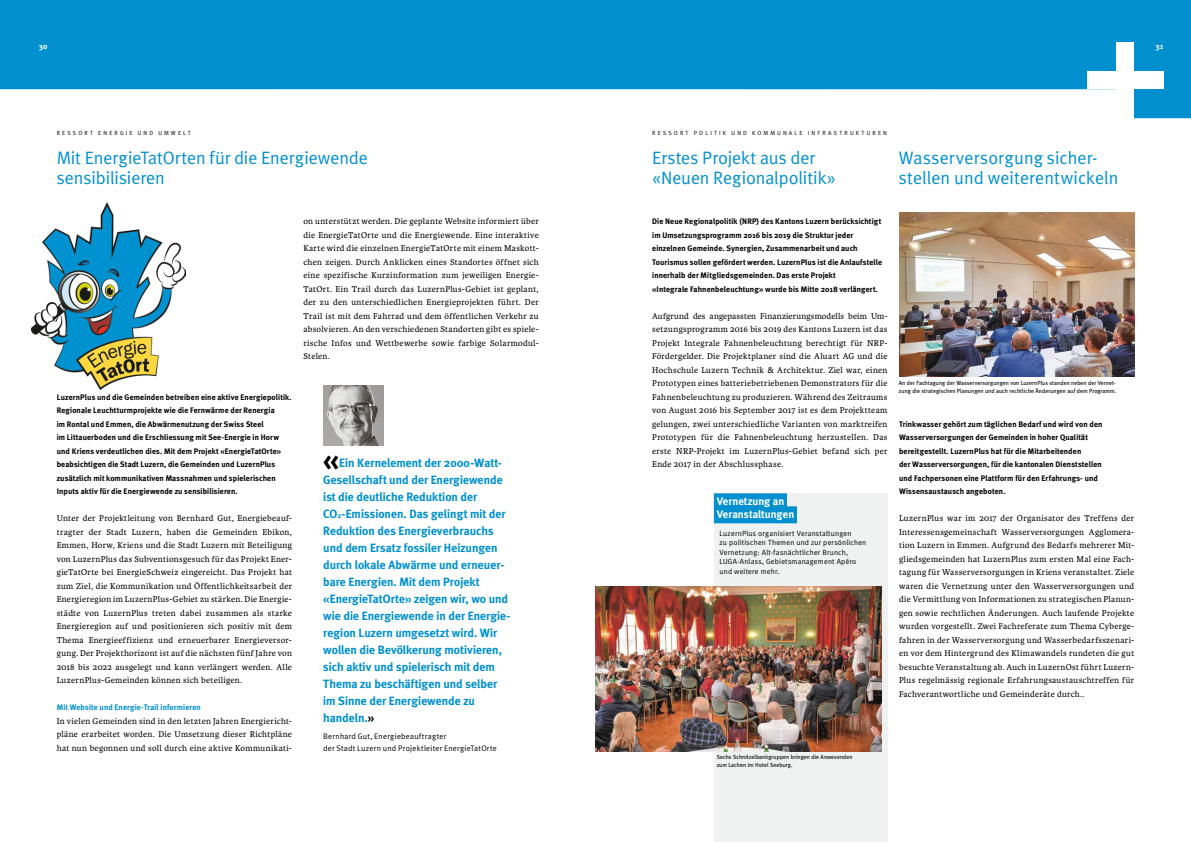
<style>
.page{position:relative;width:1191px;height:842px;background:#fff}
.page>*{position:absolute;margin:0;border:0;box-sizing:border-box;transform-origin:0 0}
.t1{font:700 30px "Meta";color:#000}
.t2{font:18px/20px "Meta";color:#0090d0}
.t3{font:700 12px/17px "Meta";color:#0090d0}
.t4{font:700 11px/13px "Meta";letter-spacing:.005em;color:#fff}
.t5{font:9px/13.5px "Karmina Basic";letter-spacing:.03em;color:#000;text-align:justify}
.t6{font:700 8px/13.5px "Meta";letter-spacing:.02em;color:#000}
.t7{font:8px/12px "Meta";letter-spacing:.03em;color:#000}
.t8{font:700 8px "Meta";letter-spacing:.02em;color:#0090d0}
.t9{font:700 8px "Meta";color:#fff}
.t10{font:7.5px/9.5px "Meta";letter-spacing:.03em;color:#000}
.t11{font:6px/8px "Meta Plus";letter-spacing:.01em;color:#000}
.t12{font:6px "Meta";letter-spacing:.355em;color:#000}
.s1{font-size:7px}
.s2{color:#000}
</style>
<div class="page">
<svg style="left:0;top:0;width:1191px;height:118px;fill:#0090d0"></svg>
<div style="left:1116px;top:42px;width:18px;height:76px;background:#fff"></div>
<div style="left:1087px;top:72px;width:76px;height:17px;background:#fff"></div>
<img style="left:899px;top:213px;width:235px;height:164px">
<div style="left:714px;top:493px;width:173px;height:349px;background:#f0f1f1"></div>
<div style="left:714px;top:493px;width:73px;height:17px;background:#0090d0"></div>
<div style="left:714px;top:506px;width:83px;height:17px;background:#0090d0"></div>
<img style="left:595px;top:586px;width:286px;height:165px">
<img style="left:324px;top:386px;width:59px;height:59px">
<img style="left:31px;top:203px;width:154px;height:186px">
<p class="t9" style="left:39px;top:41px;width:10px">30</p>
<p class="t9" style="left:1155px;top:41px;width:9px">31</p>
<p class="t12" style="left:57px;top:129px;width:136px">RESSORT ENERGIE UND UMWELT</p>
<p class="t12" style="left:652px;top:129px;width:236px">RESSORT POLITIK UND KOMMUNALE INFRASTRUKTUREN</p>
<h2 class="t2" style="left:652px;top:148px;width:185px">Erstes Projekt aus der «Neuen Regionalpolitik»</h2>
<h2 class="t2" style="left:57px;top:148px;width:313px">Mit EnergieTatOrten für die Energiewende sensibilisieren</h2>
<h2 class="t2" style="left:899px;top:148px;width:221px">Wasserversorgung sicher&shy;stellen und weiterentwickeln</h2>
<p class="t5" style="left:303px;top:215px;width:237px">on unterstützt werden. Die geplante Website informiert über die EnergieTatOrte und die Energiewende. Eine interaktive Karte wird die einzelnen EnergieTatOrte mit einem Maskott&shy;chen zeigen. Durch Anklicken eines Standortes öffnet sich eine spezifische Kurzinformation zum jeweiligen Energie-TatOrt. Ein Trail durch das LuzernPlus-Gebiet ist geplant, der zu den unterschiedlichen Energieprojekten führt. Der Trail ist mit dem Fahrrad und dem öffentlichen Verkehr zu absolvieren. An den verschiedenen Standorten gibt es spiele&shy;rische Infos und Wettbewerbe sowie farbige Solarmodul-Stelen.</p>
<p class="t6" style="left:57px;top:390px;width:236px">LuzernPlus und die Gemeinden betreiben eine aktive Energiepolitik.<br>Regionale Leuchtturmprojekte wie die Fernwärme der Renergia<br>im Rontal und Emmen, die Abwärmenutzung der Swiss Steel<br>im Littauerboden und die Erschliessung mit See-Energie in Horw und Kriens verdeutlichen dies. Mit dem Projekt «EnergieTatOrte» beabsichtigen die Stadt Luzern, die Gemeinden und LuzernPlus zusätzlich mit kommunikativen Massnahmen und spielerischen Inputs aktiv für die Energiewende zu sensibilisieren.</p>
<p class="t5" style="left:57px;top:512px;width:237px">Unter der Projektleitung von Bernhard Gut, Energiebeauf&shy;tragter der Stadt Luzern, haben die Gemeinden Ebikon, Emmen, Horw, Kriens und die Stadt Luzern mit Beteiligung von LuzernPlus das Subventionsgesuch für das Projekt Ener&shy;gieTatOrte bei EnergieSchweiz eingereicht. Das Projekt hat zum Ziel, die Kommunikation und Öffentlichkeitsarbeit der Energieregion im LuzernPlus-Gebiet zu stärken. Die Energie&shy;städte von LuzernPlus treten dabei zusammen als starke Energieregion auf und positionieren sich positiv mit dem Thema Energieeffizienz und erneuerbarer Energieversor&shy;gung. Der Projekthorizont ist auf die nächsten fünf Jahre von 2018 bis 2022 ausgelegt und kann verlängert werden. Alle LuzernPlus-Gemeinden können sich beteiligen.</p>
<p class="t8" style="left:57px;top:703px;width:146px">Mit Website und Energie-Trail informieren</p>
<p class="t5" style="left:57px;top:714px;width:237px">In vielen Gemeinden sind in den letzten Jahren Energiericht&shy;pläne erarbeitet worden. Die Umsetzung dieser Richtpläne hat nun begonnen und soll durch eine aktive Kommunikati-</p>
<h1 class="t1" style="left:323px;top:442px;width:18px">«</h1>
<p class="t3" style="left:323px;top:454px;width:189px;text-indent:16px">Ein Kernelement der 2000-Watt-<br>Gesellschaft und der Energiewende ist die deutliche Reduktion der<br>CO<span class="s1">2</span>-Emissionen. Das gelingt mit der<br>Reduktion des Energieverbrauchs und dem Ersatz fossiler Heizungen durch lokale Abwärme und erneuer&shy;bare Energien. Mit dem Projekt «EnergieTatOrte» zeigen wir, wo und wie die Energiewende in der Energie&shy;region Luzern umgesetzt wird. Wir wollen die Bevölkerung motivieren, sich aktiv und spielerisch mit dem<br>Thema zu beschäftigen und selber im Sinne der Energiewende zu handeln.<span class="s2">»</span></p>
<p class="t7" style="left:323px;top:730px;width:175px">Bernhard Gut, Energiebeauftragter<br>der Stadt Luzern und Projektleiter EnergieTatOrte</p>
<p class="t6" style="left:652px;top:215px;width:231px">Die Neue Regionalpolitik (NRP) des Kantons Luzern berücksichtigt im Umsetzungsprogramm 2016 bis 2019 die Struktur jeder einzelnen Gemeinde. Synergien, Zusammenarbeit und auch Tourismus sollen gefördert werden. LuzernPlus ist die Anlaufstelle innerhalb der Mitgliedsgemeinden. Das erste Projekt<br>«Integrale Fahnenbeleuchtung» wurde bis Mitte 2018 verlängert.</p>
<p class="t5" style="left:652px;top:309px;width:237px">Aufgrund des angepassten Finanzierungsmodells beim Um&shy;setzungsprogramm 2016 bis 2019 des Kantons Luzern ist das Projekt Integrale Fahnenbeleuchtung berechtigt für NRP-Fördergelder. Die Projektplaner sind die Aluart AG und die Hochschule Luzern Technik &amp; Architektur. Ziel war, einen Prototypen eines batteriebetriebenen Demonstrators für die Fahnenbeleuchtung zu produzieren. Während des Zeitraums von August 2016 bis September 2017 ist es dem Projektteam gelungen, zwei unterschiedliche Varianten von marktreifen Prototypen für die Fahnenbeleuchtung herzustellen. Das erste NRP-Projekt im LuzernPlus-Gebiet befand sich per Ende 2017 in der Abschlussphase.</p>
<p class="t4" style="left:716px;top:494px;width:79px">Vernetzung an<br>Veranstaltungen</p>
<p class="t10" style="left:719px;top:528px;width:148px">LuzernPlus organisiert Veranstaltungen<br>zu politischen Themen und zur persönlichen Vernetzung: Alt-fasnächtlicher Brunch, LUGA-Anlass, Gebietsmanagement Apéro und weitere mehr.</p>
<p class="t11" style="left:899px;top:378px;width:219px">An der Fachtagung der Wasserversorgungen von LuzernPlus standen neben der Vernet&shy;zung die strategischen Planungen und auch rechtliche Änderungen auf dem Programm.</p>
<p class="t6" style="left:899px;top:417px;width:205px">Trinkwasser gehört zum täglichen Bedarf und wird von den Wasserversorgungen der Gemeinden in hoher Qualität bereitgestellt. LuzernPlus hat für die Mitarbeitenden<br>der Wasserversorgungen, für die kantonalen Dienststellen und Fachpersonen eine Plattform für den Erfahrungs- und Wissensaustausch angeboten.</p>
<p class="t5" style="left:899px;top:512px;width:237px">LuzernPlus war im 2017 der Organisator des Treffens der Interessensgemeinschaft Wasserversorgungen Agglomera&shy;tion Luzern in Emmen. Aufgrund des Bedarfs mehrerer Mit&shy;gliedsgemeinden hat LuzernPlus zum ersten Mal eine Fach&shy;tagung für Wasserversorgungen in Kriens veranstaltet. Ziele waren die Vernetzung unter den Wasserversorgungen und die Vermittlung von Informationen zu strategischen Planun&shy;gen sowie rechtlichen Änderungen. Auch laufende Projekte wurden vorgestellt. Zwei Fachreferate zum Thema Cyberge&shy;fahren in der Wasserversorgung und Wasserbedarfsszenari&shy;en vor dem Hintergrund des Klimawandels rundeten die gut besuchte Veranstaltung ab. Auch in LuzernOst führt Luzern-Plus regelmässig regionale Erfahrungsaustauschtreffen für Fachverantwortliche und Gemeinderäte durch..</p>
<p class="t11" style="left:716px;top:753px;width:137px">Sechs Schnitzelbankgruppen bringen die Anwesenden zum Lachen im Hotel Seeburg.</p>
</div>
